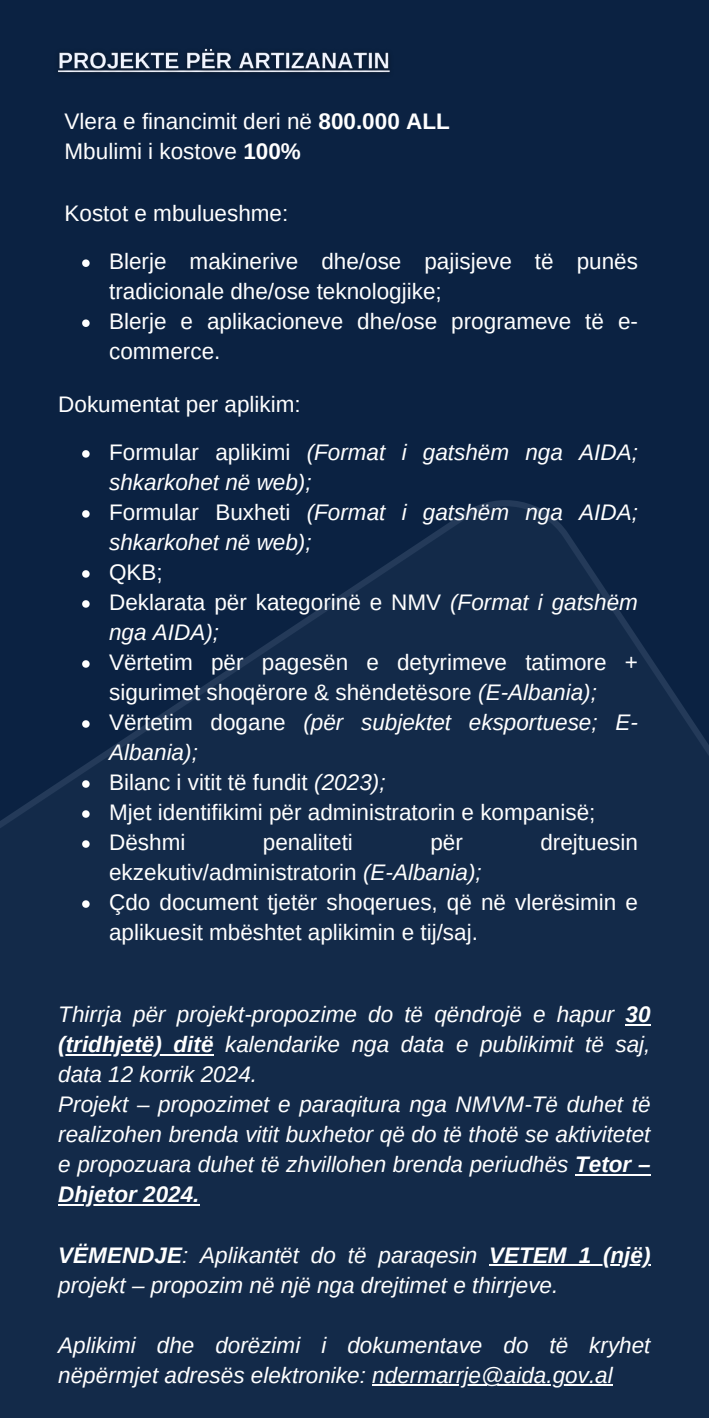
<style>
.page{position:relative;width:709px;height:1418px;background:#fff}
.page>*{position:absolute;margin:0;border:0;box-sizing:border-box;transform-origin:0 0}
.t1{font:italic 22.5px/30px "Arimo";color:#fff}
.t2{font:22.5px/30px "Arimo";color:#fff}
.t3{font:italic 700 22.5px "Arimo";color:#fff}
.s1{font-weight:700}
.s2{font-style:normal}
.s3{font-style:italic}
</style>
<div class="page">
<div style="left:0;top:0;width:709px;height:1417px;background:#132a49"></div>
<svg style="left:82px;top:259px;width:8px;height:8px"></svg>
<svg style="left:82px;top:319px;width:8px;height:8px"></svg>
<img style="left:56px;top:48px;width:335px;height:28px">
<svg style="left:82px;top:450px;width:8px;height:8px"></svg>
<svg style="left:82px;top:510px;width:8px;height:8px"></svg>
<svg style="left:82px;top:570px;width:8px;height:8px"></svg>
<svg style="left:82px;top:600px;width:8px;height:8px"></svg>
<svg style="left:82px;top:660px;width:8px;height:8px"></svg>
<svg style="left:82px;top:720px;width:8px;height:8px"></svg>
<svg style="left:82px;top:780px;width:8px;height:8px"></svg>
<svg style="left:82px;top:810px;width:8px;height:8px"></svg>
<svg style="left:82px;top:840px;width:8px;height:8px"></svg>
<svg style="left:82px;top:900px;width:8px;height:8px"></svg>
<hr style="left:625px;top:1024px;width:25px;height:2px;background:#fff">
<hr style="left:58px;top:1054px;width:156px;height:2px;background:#fff">
<hr style="left:575px;top:1174px;width:75px;height:2px;background:#fff">
<hr style="left:58px;top:1204px;width:142px;height:2px;background:#fff">
<hr style="left:489px;top:1264px;width:161px;height:2px;background:#fff">
<hr style="left:372px;top:1384px;width:241px;height:2px;background:#fff">
<p class="t2" style="left:65px;top:107px;width:387px">Vlera e financimit deri në <span class="s1">800.000 ALL</span></p>
<p class="t2" style="left:65px;top:137px;width:238px">Mbulimi i kostove <span class="s1">100%</span></p>
<p class="t2" style="left:65px;top:198px;width:225px">Kostot e mbulueshme:</p>
<p class="t2" style="left:109px;top:246px;width:530px">Blerje makinerive dhe/ose pajisjeve të punës tradicionale dhe/ose teknologjike;</p>
<p class="t2" style="left:109px;top:306px;width:530px">Blerje e aplikacioneve dhe/ose programeve të e&shy;commerce.</p>
<p class="t2" style="left:58px;top:389px;width:244px">Dokumentat per aplikim:</p>
<p class="t1" style="left:109px;top:437px;width:530px"><span class="s2">Formular aplikimi</span> (Format i gatshëm nga AIDA; shkarkohet në web);</p>
<p class="t1" style="left:109px;top:497px;width:530px"><span class="s2">Formular Buxheti</span> (Format i gatshëm nga AIDA; shkarkohet në web);</p>
<p class="t2" style="left:109px;top:557px;width:55px">QKB;</p>
<p class="t2" style="left:109px;top:587px;width:530px">Deklarata për kategorinë e NMV <span class="s3">(Format i gatshëm nga AIDA);</span></p>
<p class="t2" style="left:109px;top:647px;width:530px">Vërtetim për pagesën e detyrimeve tatimore + sigurimet shoqërore &amp; shëndetësore <span class="s3">(E-Albania);</span></p>
<p class="t1" style="left:109px;top:707px;width:530px"><span class="s2">Vërtetim dogane</span> (për subjektet eksportuese; E-<br>Albania);</p>
<p class="t2" style="left:109px;top:767px;width:278px">Bilanc i vitit të fundit <span class="s3">(2023);</span></p>
<p class="t2" style="left:109px;top:797px;width:488px">Mjet identifikimi për administratorin e kompanisë;</p>
<p class="t2" style="left:109px;top:827px;width:78px">Dëshmi</p>
<p class="t2" style="left:263px;top:827px;width:92px">penaliteti</p>
<p class="t2" style="left:430px;top:827px;width:34px">për</p>
<p class="t2" style="left:540px;top:827px;width:99px">drejtuesin</p>
<p class="t2" style="left:109px;top:857px;width:374px">ekzekutiv/administratorin <span class="s3">(E-Albania);</span></p>
<p class="t2" style="left:109px;top:887px;width:530px">Çdo document tjetër shoqerues, që në vlerësimin e aplikuesit mbështet aplikimin e tij/saj.</p>
<p class="t1" style="left:58px;top:999px;width:594px">Thirrja për projekt-propozime do të qëndrojë e hapur <span class="s1">30</span></p>
<p class="t1" style="left:58px;top:1029px;width:594px"><span class="s1">(tridhjetë) ditë</span> kalendarike nga data e publikimit të saj, data 12 korrik 2024.<br>Projekt – propozimet e paraqitura nga NMVM-Të duhet të realizohen brenda vitit buxhetor që do të thotë se aktivitetet</p>
<p class="t1" style="left:58px;top:1149px;width:594px">e propozuara duhet të zhvillohen brenda periudhës <span class="s1">Tetor –</span></p>
<p class="t3" style="left:58px;top:1182px;width:143px">Dhjetor 2024.</p>
<p class="t1" style="left:58px;top:1239px;width:420px"><span class="s1">VËMENDJE</span>: Aplikantët do të paraqesin</p>
<p class="t1" style="left:58px;top:1239px;width:594px;text-indent:431px"><span class="s1">VETEM 1 (një) </span>projekt – propozim në një nga drejtimet e thirrjeve.</p>
<p class="t1" style="left:58px;top:1329px;width:594px">Aplikimi dhe dorëzimi i dokumentave do të kryhet nëpërmjet adresës elektronike: ndermarrje@aida.gov.al</p>
</div>
